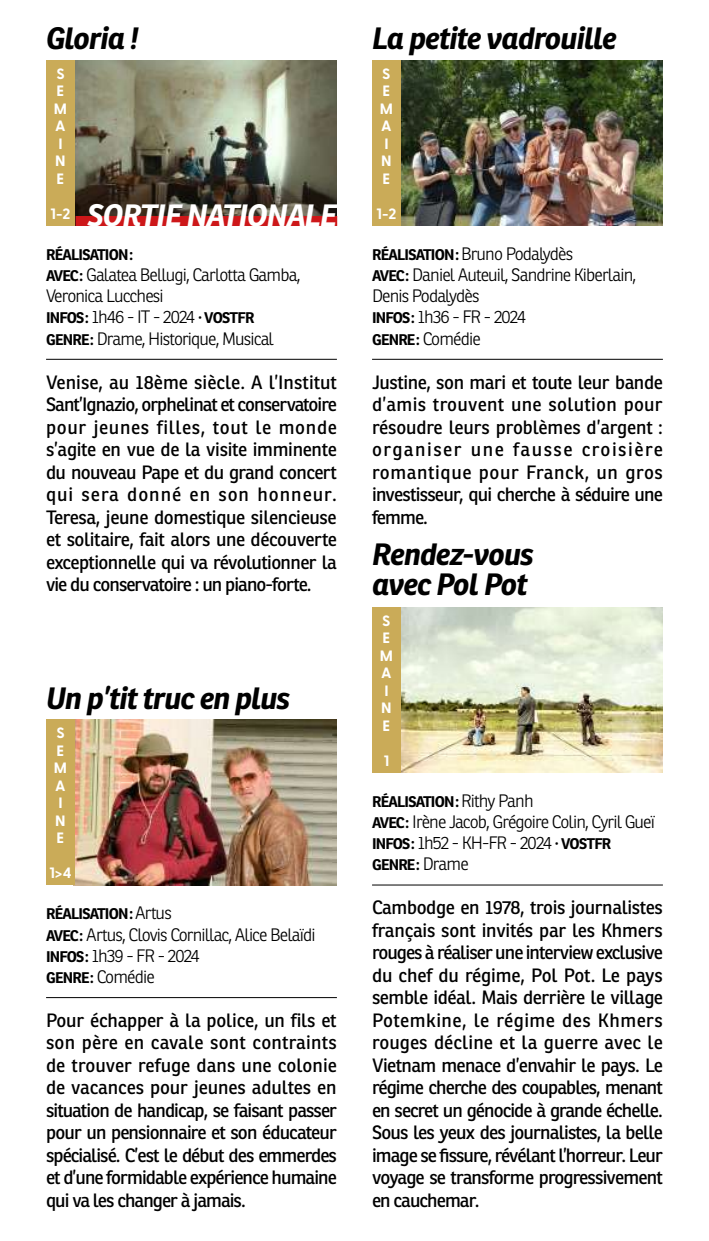
<style>
.page{position:relative;width:709px;height:1241px;background:#fff}
.page>*{position:absolute;margin:0;border:0;box-sizing:border-box;transform-origin:0 0}
.t1{font:italic 700 30px/30px "Ronnia";letter-spacing:-.03em;color:#000}
.t2{font:italic 700 30px "Ronnia";letter-spacing:-.03em;color:#fff}
.t3{font:18.75px/22.5px "Ronnia";letter-spacing:-.05em;color:#000;text-align:justify}
.t4{font:300 17.5px/21.2px "Ronnia";letter-spacing:-.05em;color:#000}
.t5{font:700 15px "Ronnia";letter-spacing:-.05em;color:#000}
.t6{font:700 15px/17.5px "Greycliff CF";color:#fff}
.s1{font-weight:700;font-size:15px}
.s2{font-weight:300;font-size:17.5px}
</style>
<div class="page">
<img style="left:75px;top:60px;width:262px;height:165px">
<hr style="left:46px;top:359px;width:291px;height:1px;background:#000">
<div style="left:46px;top:60px;width:29px;height:165px;background:#caab58"></div>
<div style="left:76px;top:216px;width:261px;height:10px;background:#cd1719"></div>
<img style="left:75px;top:719px;width:262px;height:165px">
<hr style="left:46px;top:997px;width:291px;height:1px;background:#000">
<div style="left:46px;top:719px;width:29px;height:165px;background:#caab58"></div>
<img style="left:401px;top:60px;width:261px;height:165px">
<hr style="left:372px;top:359px;width:291px;height:1px;background:#000">
<div style="left:372px;top:60px;width:29px;height:165px;background:#caab58"></div>
<img style="left:401px;top:607px;width:261px;height:165px">
<hr style="left:372px;top:884px;width:291px;height:1px;background:#000">
<div style="left:372px;top:607px;width:29px;height:165px;background:#caab58"></div>
<h1 class="t1" style="left:46px;top:23px;width:94px">Gloria !</h1>
<p class="t6" style="left:54px;top:64px;width:15px">S<br>E<br>M<br>A<br>I<br>N<br>E</p>
<h1 class="t2" style="left:51px;top:196px;width:288px"><sup>1-2</sup> SORTIE NATIONALE</h1>
<p class="t5" style="left:46px;top:245px;width:89px">RÉALISATION:</p>
<p class="t4" style="left:46px;top:264px;width:256px"><span class="s1">AVEC:</span> Galatea Bellugi, Carlotta Gamba,<br>Veronica Lucchesi</p>
<p class="t5" style="left:46px;top:308px;width:210px">INFOS: <span class="s2">1h46 - IT - 2024</span> · VOSTFR</p>
<p class="t4" style="left:46px;top:328px;width:229px"><span class="s1">GENRE:</span> Drame, Historique, Musical</p>
<p class="t3" style="left:46px;top:370px;width:292px">Venise, au 18ème siècle. A l’Institut Sant’Ignazio, orphelinat et conservatoire pour jeunes filles, tout le monde s’agite en vue de la visite imminente du nouveau Pape et du grand concert qui sera donné en son honneur.<br>Teresa, jeune domestique silencieuse et solitaire, fait alors une découverte exceptionnelle qui va révolutionner la vie du conservatoire : un piano-forte.</p>
<h1 class="t1" style="left:46px;top:682px;width:246px">Un p’tit truc en plus</h1>
<p class="t6" style="left:54px;top:723px;width:15px;text-align:center">S<br>E<br>M<br>A<br>I<br>N<br>E</p>
<p class="t6" style="left:49px;top:863px;width:24px">1&gt;4</p>
<p class="t5" style="left:46px;top:904px;width:127px">RÉALISATION: <span class="s2">Artus</span></p>
<p class="t4" style="left:46px;top:923px;width:271px"><span class="s1">AVEC:</span> Artus, Clovis Cornillac, Alice Belaïdi<br><span class="s1">INFOS:</span> 1h39 - FR - 2024<br><span class="s1">GENRE:</span> Comédie</p>
<p class="t3" style="left:46px;top:1008px;width:292px">Pour échapper à la police, un fils et son père en cavale sont contraints de trouver refuge dans une colonie de vacances pour jeunes adultes en situation de handicap, se faisant passer pour un pensionnaire et son éducateur spécialisé. C’est le début des emmerdes et d’une formidable expérience humaine qui va les changer à jamais.</p>
<h1 class="t1" style="left:372px;top:23px;width:246px">La petite vadrouille</h1>
<p class="t6" style="left:380px;top:64px;width:15px">S<br>E<br>M<br>A<br>I<br>N<br>E</p>
<p class="t6" style="left:376px;top:204px;width:21px">1-2</p>
<p class="t4" style="left:372px;top:243px;width:266px"><span class="s1">RÉALISATION:</span> Bruno Podalydès<br><span class="s1">AVEC:</span> Daniel Auteuil, Sandrine Kiberlain,<br>Denis Podalydès<br><span class="s1">INFOS:</span> 1h36 - FR - 2024<br><span class="s1">GENRE:</span> Comédie</p>
<p class="t3" style="left:372px;top:370px;width:292px">Justine, son mari et toute leur bande d’amis trouvent une solution pour résoudre leurs problèmes d’argent : organiser une fausse croisière romantique pour Franck, un gros investisseur, qui cherche à séduire une femme.</p>
<h1 class="t1" style="left:372px;top:539px;width:163px">Rendez-vous avec Pol Pot</h1>
<p class="t6" style="left:380px;top:611px;width:15px">S<br>E<br>M<br>A<br>I<br>N<br>E</p>
<p class="t6" style="left:384px;top:751px;width:7px">1</p>
<p class="t5" style="left:372px;top:791px;width:163px">RÉALISATION: <span class="s2">Rithy Panh</span></p>
<p class="t4" style="left:372px;top:810px;width:284px"><span class="s1">AVEC:</span> Irène Jacob, Grégoire Colin, Cyril Gueï<br><span class="s1">INFOS:</span> 1h52 - KH-FR - 2024 <span class="s1">· VOSTFR</span></p>
<p class="t5" style="left:372px;top:855px;width:98px">GENRE: <span class="s2">Drame</span></p>
<p class="t3" style="left:372px;top:896px;width:292px">Cambodge en 1978, trois journalistes français sont invités par les Khmers rouges à réaliser une interview exclusive du chef du régime, Pol Pot. Le pays semble idéal. Mais derrière le village Potemkine, le régime des Khmers rouges décline et la guerre avec le Vietnam menace d’envahir le pays. Le régime cherche des coupables, menant en secret un génocide à grande échelle.<br>Sous les yeux des journalistes, la belle image se fissure, révélant l’horreur. Leur voyage se transforme progressivement en cauchemar.</p>
</div>
